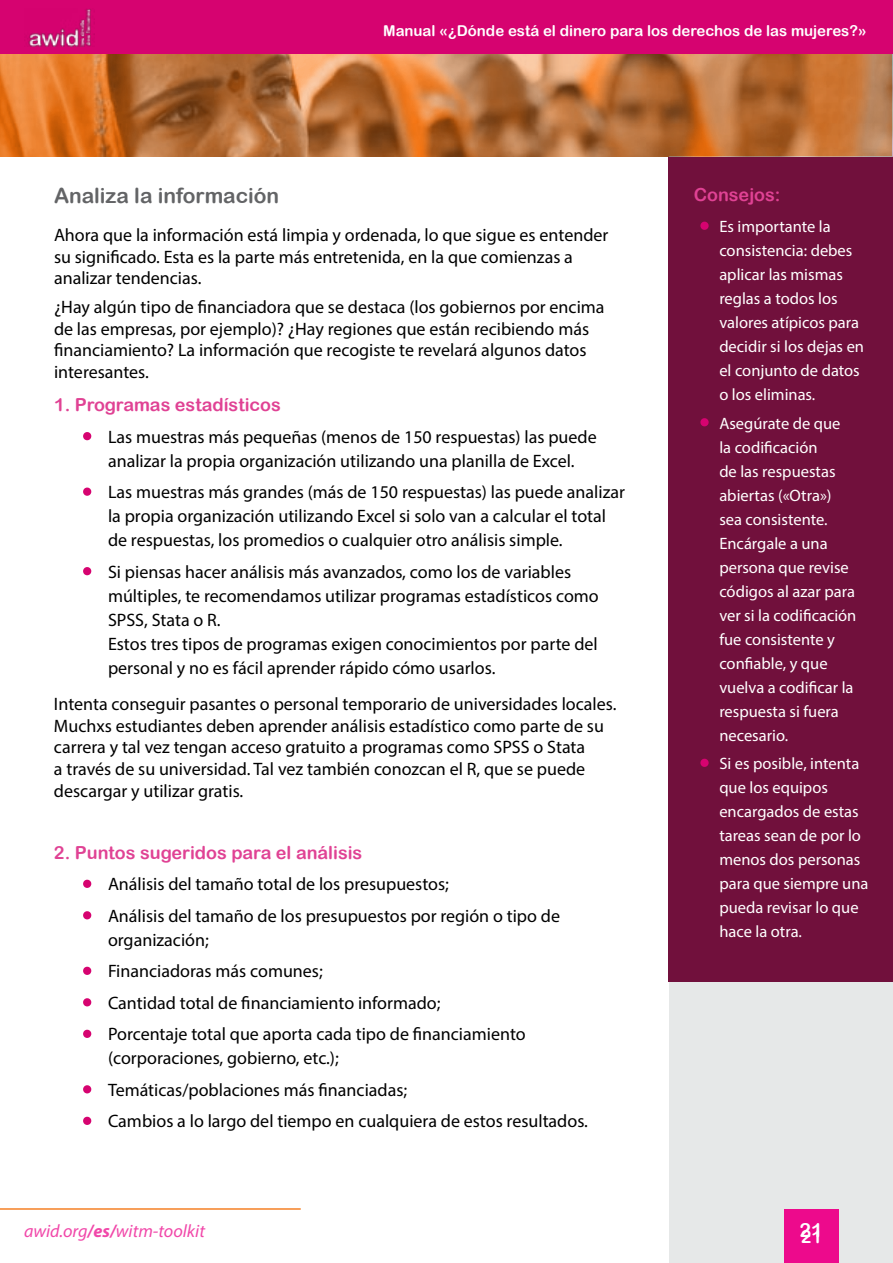
<style>
.page{position:relative;width:893px;height:1263px;background:#fff}
.page>*{position:absolute;margin:0;border:0;box-sizing:border-box;transform-origin:0 0}
.t1{font:21px "Arial Rounded MT Bold";color:#636466}
.t2{font:19.5px "Arial Rounded MT Bold";color:#fff}
.t3{font:18px/21.6px "Myriad Pro";color:#000}
.t4{font:18px "Arial Rounded MT Bold";color:#e04294}
.t5{font:italic 18px "Myriad Pro";color:#f147a9}
.t6{font:18px "Arial Rounded MT Bold";color:#fff}
.t7{font:16.5px/24px "Myriad Pro";color:#fff}
.t8{font:15px "Arial Rounded MT Bold";color:#fff}
.s1{font-family:"Arial Rounded MT Bold";color:#d60370}
.s2{font-weight:700}
.s3{font-family:"Arial Rounded MT Bold";font-size:18px;color:#d60370}
</style>
<div class="page">
<hr style="left:0;top:1208px;width:301px;height:2px;background:#f58025">
<div style="left:669px;top:157px;width:224px;height:1106px;background:#e6e8e8"></div>
<div style="left:0;top:0;width:893px;height:54px;background:#d60370"></div>
<div style="left:784px;top:1209px;width:55px;height:54px;background:#ed0a8c"></div>
<svg style="left:0;top:54px;width:892px;height:103px;background:#bd7238"></svg>
<img style="left:27px;top:9px;width:67px;height:38px">
<div style="left:669px;top:157px;width:224px;height:825px;background:#71103c"></div>
<svg style="left:83px;top:432px;width:9px;height:9px"></svg>
<svg style="left:83px;top:487px;width:9px;height:9px"></svg>
<svg style="left:83px;top:567px;width:9px;height:9px"></svg>
<svg style="left:83px;top:879px;width:9px;height:9px"></svg>
<svg style="left:83px;top:911px;width:9px;height:9px"></svg>
<svg style="left:83px;top:966px;width:9px;height:9px"></svg>
<svg style="left:83px;top:998px;width:9px;height:9px"></svg>
<svg style="left:83px;top:1029px;width:9px;height:9px"></svg>
<svg style="left:83px;top:1085px;width:9px;height:9px"></svg>
<svg style="left:83px;top:1116px;width:9px;height:9px"></svg>
<svg style="left:700px;top:221px;width:9px;height:9px"></svg>
<svg style="left:700px;top:418px;width:9px;height:9px"></svg>
<svg style="left:700px;top:758px;width:9px;height:9px"></svg>
<p class="t8" style="left:383px;top:22px;width:485px">Manual «¿Dónde está el dinero para los derechos de las mujeres?»</p>
<h3 class="t1" style="left:54px;top:183px;width:227px">Analiza la información</h3>
<p class="t3" style="left:54px;top:224px;width:556px">Ahora que la información está limpia y ordenada, lo que sigue es entender su signifcado. Esta es la parte más entretenida, en la que comienzas a analizar tendencias.</p>
<p class="t3" style="left:54px;top:296px;width:552px">¿Hay algún tipo de fnanciadora que se destaca (los gobiernos por encima de las empresas, por ejemplo)? ¿Hay regiones que están recibiendo más fnanciamiento? La información que recogiste te revelará algunos datos interesantes.</p>
<h4 class="t4" style="left:54px;top:394px;width:228px">1. Programas estadísticos</h4>
<p class="t3" style="left:84px;top:424px;width:514px;line-height:24px;text-align:center"><span class="s1">•</span> Las muestras más pequeñas (menos de 150 respuestas) las puede analizar la propia organización utilizando una planilla de Excel.</p>
<p class="t3" style="left:108px;top:480px;width:518px;line-height:24px;text-indent:-24px"><span class="s1">•</span> Las muestras más grandes (más de 150 respuestas) las puede analizar la propia organización utilizando Excel si solo van a calcular el total de respuestas, los promedios o cualquier otro análisis simple.</p>
<p class="t3" style="left:108px;top:559px;width:492px;line-height:24px;text-indent:-24px"><span class="s1">•</span> Si piensas hacer análisis más avanzados, como los de variables múltiples, te recomendamos utilizar programas estadísticos como SPSS, Stata o R.<br>Estos tres tipos de programas exigen conocimientos por parte del personal y no es fácil aprender rápido cómo usarlos.</p>
<p class="t3" style="left:54px;top:693px;width:564px">Intenta conseguir pasantes o personal temporario de universidades locales.<br>Muchxs estudiantes deben aprender análisis estadístico como parte de su carrera y tal vez tengan acceso gratuito a programas como SPSS o Stata<br>a través de su universidad. Tal vez también conozcan el R, que se puede descargar y utilizar gratis.</p>
<h4 class="t4" style="left:54px;top:842px;width:310px">2. Puntos sugeridos para el análisis</h4>
<p class="t3" style="left:84px;top:873px;width:366px"><span class="s1">•</span> Análisis del tamaño total de los presupuestos;</p>
<p class="t3" style="left:108px;top:903px;width:454px;line-height:24px;text-indent:-24px"><span class="s1">•</span> Análisis del tamaño de los presupuestos por región o tipo de organización;</p>
<p class="t3" style="left:84px;top:960px;width:240px"><span class="s1">•</span> Financiadoras más comunes;</p>
<p class="t3" style="left:84px;top:991px;width:358px"><span class="s1">•</span> Cantidad total de fnanciamiento informado;</p>
<p class="t3" style="left:108px;top:1022px;width:419px;line-height:24px;text-indent:-24px"><span class="s1">•</span> Porcentaje total que aporta cada tipo de fnanciamiento (corporaciones, gobierno, etc.);</p>
<p class="t3" style="left:84px;top:1078px;width:325px"><span class="s1">•</span> Temáticas/poblaciones más fnanciadas;</p>
<p class="t3" style="left:84px;top:1110px;width:505px"><span class="s1">•</span> Cambios a lo largo del tiempo en cualquiera de estos resultados.</p>
<p class="t5" style="left:24px;top:1220px;width:183px">awid.org<span class="s2">/es/</span>witm-toolkit</p>
<h4 class="t4" style="left:694px;top:184px;width:88px">Consejos:</h4>
<p class="t7" style="left:719px;top:214px;width:146px;text-indent:-18px"><span class="s3">•</span> Es importante la consistencia: debes aplicar las mismas reglas a todos los valores atípicos para decidir si los dejas en el conjunto de datos</p>
<p class="t7" style="left:719px;top:382px;width:98px">o los eliminas.</p>
<p class="t7" style="left:719px;top:411px;width:139px;text-indent:-18px"><span class="s3">•</span> Asegúrate de que la codifcación<br>de las respuestas abiertas («Otra») sea consistente.<br>Encárgale a una persona que revise códigos al azar para ver si la codifcación fue consistente y confable, y que vuelva a codifcar la respuesta si fuera necesario.</p>
<p class="t7" style="left:719px;top:751px;width:151px;text-indent:-18px"><span class="s3">•</span> Si es posible, intenta que los equipos encargados de estas tareas sean de por lo menos dos personas para que siempre una pueda revisar lo que hace la otra.</p>
<p class="t2" style="left:799px;top:1218px;width:25px">21</p>
<p class="t6" style="left:801px;top:1225px;width:23px">21</p>
</div>
